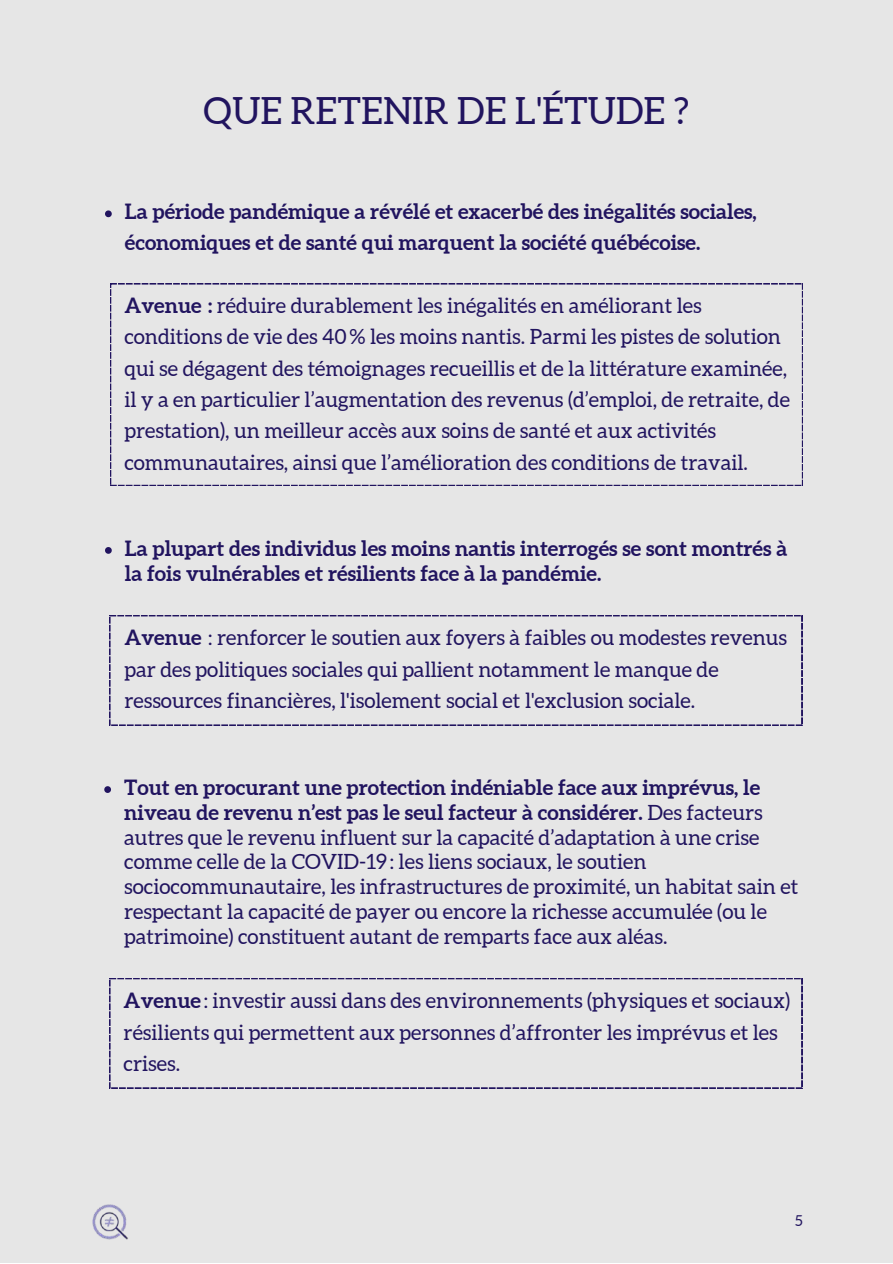
<style>
.page{position:relative;width:893px;height:1264px;background:#fff}
.page>*{position:absolute;margin:0;border:0;box-sizing:border-box;transform-origin:0 0}
.t1{font:37.5px "Aleo";color:#21145f}
.t2{font:21px/31.5px "Aleo";color:#21145f}
.t3{font:700 21px/30.3px "Aleo";color:#21145f}
.t4{font:15px "Aleo";color:#21145f}
.s1{font-weight:700}
</style>
<div class="page">
<div style="left:0;top:0;width:892px;height:1262px;background:#e6e6e6"></div>
<svg style="left:105px;top:210px;width:7px;height:7px"></svg>
<svg style="left:110px;top:283px;width:692px;height:203px"></svg>
<svg style="left:109px;top:615px;width:693px;height:110px"></svg>
<svg style="left:109px;top:978px;width:693px;height:110px"></svg>
<img style="left:92px;top:1204px;width:36px;height:36px">
<svg style="left:105px;top:547px;width:7px;height:7px"></svg>
<svg style="left:104px;top:786px;width:7px;height:7px"></svg>
<h1 class="t1" style="left:203px;top:90px;width:487px">QUE RETENIR DE L'ÉTUDE ?</h1>
<p class="t3" style="left:125px;top:196px;width:633px">La période pandémique a révélé et exacerbé des inégalités sociales, économiques et de santé qui marquent la société québécoise.</p>
<p class="t2" style="left:124px;top:289px;width:667px"><span class="s1">Avenue :</span> réduire durablement les inégalités en améliorant les conditions de vie des 40% les moins nantis. Parmi les pistes de solution qui se dégagent des témoignages recueillis et de la littérature examinée, il y a en particulier l’augmentation des revenus (d’emploi, de retraite, de prestation), un meilleur accès aux soins de santé et aux activités communautaires, ainsi que l’amélioration des conditions de travail.</p>
<p class="t3" style="left:125px;top:536px;width:663px;line-height:24.8px">La plupart des individus les moins nantis interrogés se sont montrés à la fois vulnérables et résilients face à la pandémie.</p>
<p class="t2" style="left:124px;top:622px;width:664px"><span class="s1">Avenue</span> : renforcer le soutien aux foyers à faibles ou modestes revenus par des politiques sociales qui pallient notamment le manque de ressources financières, l'isolement social et l'exclusion sociale.</p>
<p class="t2" style="left:124px;top:775px;width:675px;line-height:24.8px"><span class="s1">Tout en procurant une protection indéniable face aux imprévus, le niveau de revenu n’est pas le seul facteur à considérer.</span> Des facteurs autres que le revenu influent sur la capacité d’adaptation à une crise comme celle de la COVID-19 : les liens sociaux, le soutien sociocommunautaire, les infrastructures de proximité, un habitat sain et respectant la capacité de payer ou encore la richesse accumulée (ou le patrimoine) constituent autant de remparts face aux aléas.</p>
<p class="t2" style="left:124px;top:984px;width:668px"><span class="s1">Avenue</span> : investir aussi dans des environnements (physiques et sociaux) résilients qui permettent aux personnes d’affronter les imprévus et les crises.</p>
<p class="t4" style="left:795px;top:1212px;width:9px">5</p>
</div>
